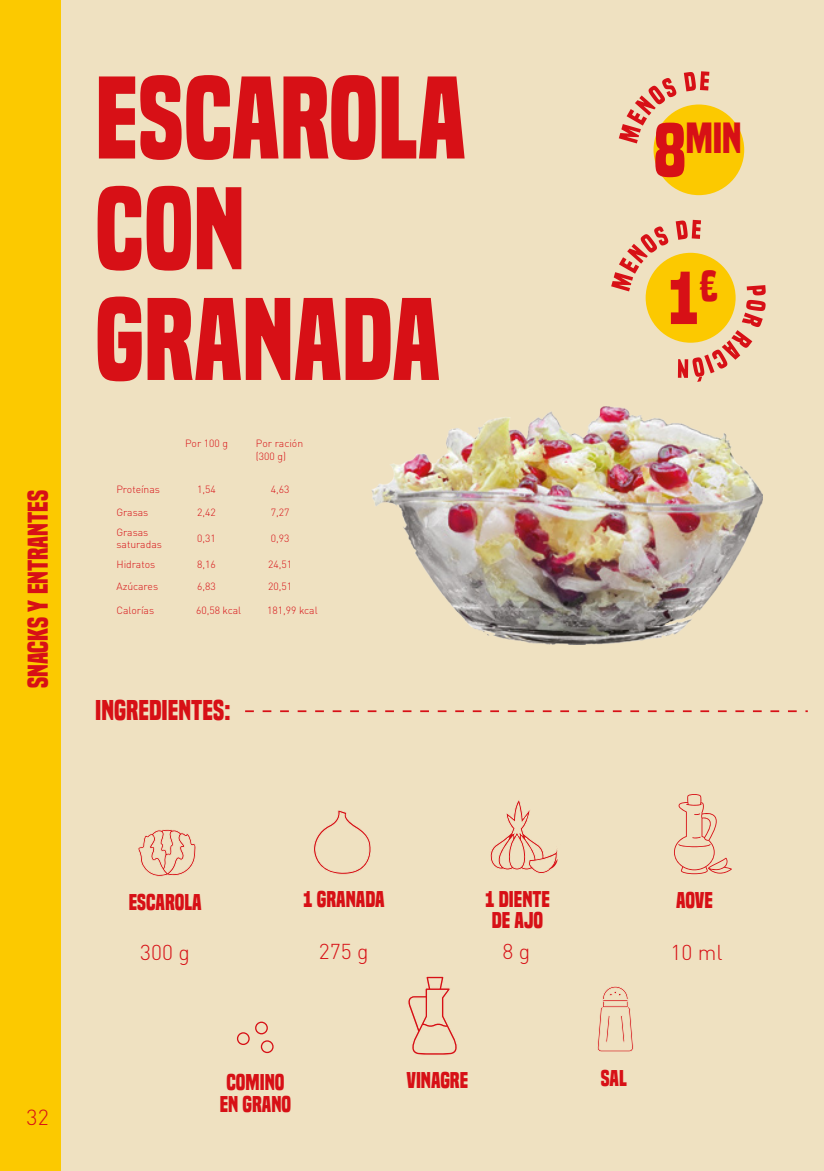
<style>
.page{position:relative;width:824px;height:1171px;background:#fff}
.page>*{position:absolute;margin:0;border:0;box-sizing:border-box;transform-origin:0 0}
.t1{font:700 108.33px/110.8px "Built Titling Rg";color:#d71016}
.t2{font:700 69.12px "Built Titling Rg";color:#d71016}
.t3{font:700 40.6px "Built Titling Rg";color:#d71016}
.t4{font:700 26.6px "Built Titling Rg";color:#d71016}
.t5{font:300 21.53px "DINOT";color:#d71016}
.t6{font:700 21.35px/21.7px "Built Titling Rg";color:#d71016;text-align:center}
.t7{font:300 21.35px "DINOT";color:#d71016}
.t8{font:300 10.33px/22.2px "DINOT";color:#d71016}
.s1{font-size:69.65px}
</style>
<div class="page">
<div style="left:0;top:0;width:823px;height:1171px;background:#efe1c1"></div>
<div style="left:0;top:0;width:61px;height:1171px;background:#fcc900"></div>
<div style="left:653px;top:104px;width:91px;height:91px;background:#fcc900;border-radius:50%"></div>
<svg style="left:618px;top:78px;width:58px;height:65px"></svg>
<svg style="left:683px;top:71px;width:26px;height:20px"></svg>
<svg style="left:313px;top:810px;width:58px;height:65px"></svg>
<svg style="left:490px;top:800px;width:68px;height:73px"></svg>
<svg style="left:674px;top:794px;width:57px;height:80px"></svg>
<div style="left:237px;top:1032px;width:13px;height:13px;border:1px solid #d71016;border-radius:50%"></div>
<div style="left:255px;top:1021px;width:13px;height:13px;border:1px solid #d71016;border-radius:50%"></div>
<div style="left:261px;top:1040px;width:12px;height:13px;border:1px solid #d71016;border-radius:50%"></div>
<svg style="left:138px;top:829px;width:58px;height:48px"></svg>
<img style="left:372px;top:406px;width:390px;height:238px">
<svg style="left:597px;top:986px;width:36px;height:66px"></svg>
<svg style="left:245px;top:710px;width:562px;height:2px"></svg>
<svg style="left:408px;top:976px;width:49px;height:79px"></svg>
<div style="left:645px;top:253px;width:90px;height:90px;background:#fcc900;border-radius:50%"></div>
<svg style="left:611px;top:226px;width:57px;height:65px"></svg>
<svg style="left:675px;top:220px;width:26px;height:20px"></svg>
<svg style="left:677px;top:285px;width:88px;height:97px"></svg>
<h3 class="t4" style="left:22px;top:688px;width:200px;rotate:-90deg">SNACKS Y ENTRANTES</h3>
<h1 class="t1" style="left:95px;top:64px;width:372px">ESCAROLA<br>CON<br>GRANADA</h1>
<p class="t8" style="left:116px;top:478px;width:45px">Proteínas</p>
<p class="t8" style="left:116px;top:502px;width:33px;line-height:20.1px">Grasas<br>Grasas</p>
<p class="t8" style="left:116px;top:534px;width:47px;line-height:20.1px">saturadas<br>Hidratos</p>
<p class="t8" style="left:116px;top:575px;width:43px">Azúcares</p>
<p class="t8" style="left:116px;top:599px;width:39px">Calorías</p>
<p class="t8" style="left:185px;top:432px;width:44px">Por 100 g</p>
<p class="t8" style="left:197px;top:478px;width:20px">1,54<br>2,42</p>
<p class="t8" style="left:197px;top:527px;width:20px">0,31</p>
<p class="t8" style="left:197px;top:554px;width:20px">8,16<br>6,83</p>
<p class="t8" style="left:196px;top:599px;width:47px">60,58 kcal</p>
<p class="t8" style="left:256px;top:437px;width:49px;line-height:12.4px">Por ración (300 g)</p>
<p class="t8" style="left:271px;top:478px;width:20px">4,63<br>7,27</p>
<p class="t8" style="left:271px;top:527px;width:20px">0,93</p>
<p class="t8" style="left:268px;top:554px;width:25px">24,51<br>20,51</p>
<p class="t8" style="left:267px;top:599px;width:52px">181,99 kcal</p>
<h3 class="t4" style="left:95px;top:694px;width:137px">INGREDIENTES:</h3>
<h3 class="t3" style="left:654px;top:114px;width:89px"><span class="s1">8</span>MIN</h3>
<h2 class="t2" style="left:668px;top:257px;width:51px">1<sup>€</sup></h2>
<h3 class="t5" style="left:27px;top:1104px;width:24px">32</h3>
<h3 class="t6" style="left:129px;top:891px;width:74px">ESCAROLA</h3>
<h3 class="t7" style="left:140px;top:939px;width:51px">300 g</h3>
<h3 class="t6" style="left:303px;top:888px;width:83px">1 GRANADA</h3>
<h3 class="t7" style="left:319px;top:938px;width:51px">275 g</h3>
<h3 class="t6" style="left:485px;top:888px;width:66px">1 DIENTE<br>DE AJO</h3>
<h3 class="t7" style="left:502px;top:938px;width:29px">8 g</h3>
<h3 class="t6" style="left:220px;top:1071px;width:73px">COMINO<br>EN GRANO</h3>
<h3 class="t6" style="left:406px;top:1069px;width:63px">VINAGRE</h3>
<h3 class="t6" style="left:600px;top:1068px;width:28px">SAL</h3>
<h3 class="t6" style="left:676px;top:889px;width:38px">AOVE</h3>
<h3 class="t7" style="left:670px;top:939px;width:54px">10 ml</h3>
</div>
